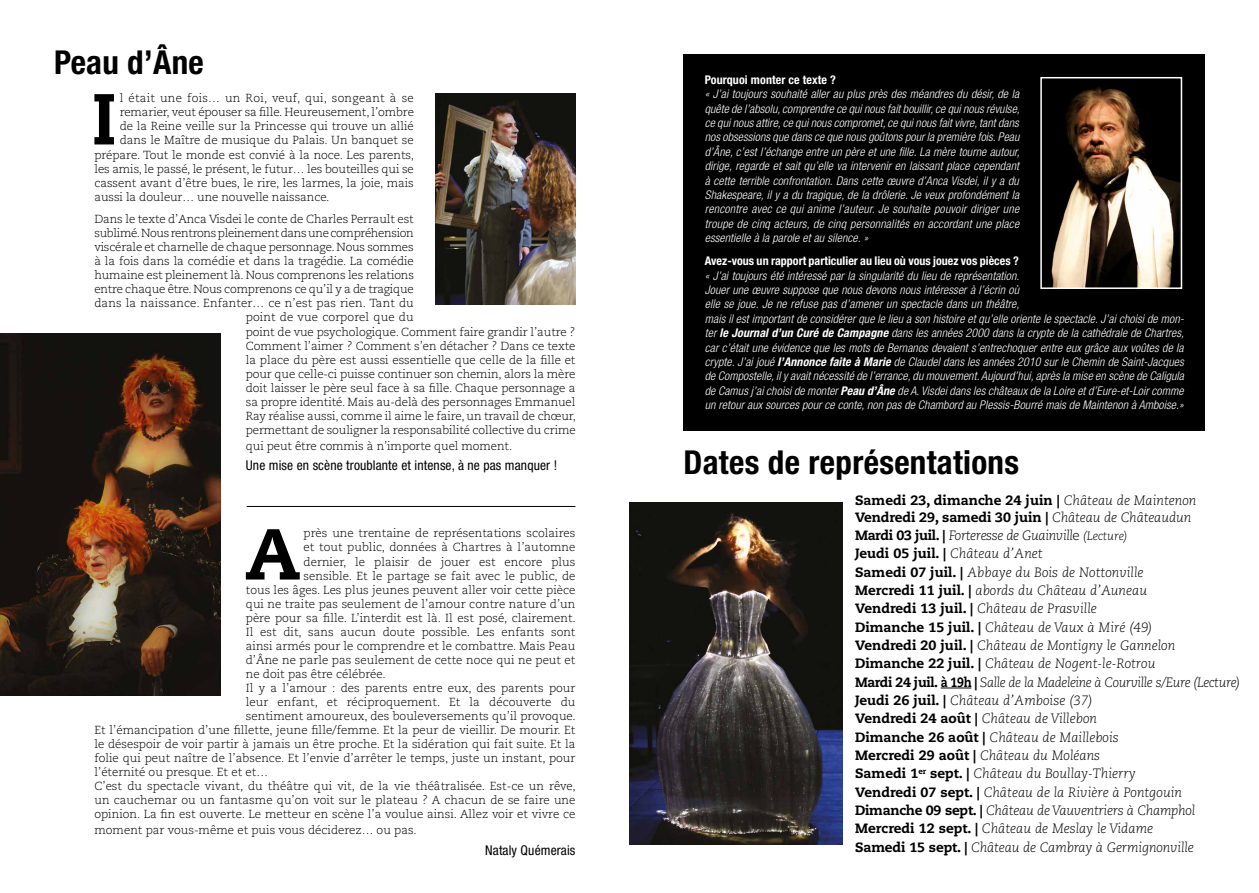
<style>
.page{position:relative;width:1259px;height:893px;background:#fff}
.page>*{position:absolute;margin:0;border:0;box-sizing:border-box;transform-origin:0 0}
.t1{font:800 71.85px "Caecilia LT Std";color:#000}
.t2{font:700 condensed 33px "Helvetica Neue LT Std";letter-spacing:.01em;color:#000}
.t3{font:italic 300 13.5px/18.3px "Caecilia LT Std";color:#000}
.t4{font:800 13.5px/16.2px "Caecilia LT Std";letter-spacing:-.01em;color:#000}
.t5{font:condensed 13.5px "Helvetica Neue LT Std";letter-spacing:.01em;color:#000}
.t6{font:italic 300 condensed 12px/14.4px "Helvetica Neue LT Std";letter-spacing:.01em;color:#fff;text-align:justify}
.t7{font:700 condensed 12px "Helvetica Neue LT Std";color:#fff}
.t8{font:300 11.7px "Caecilia LT Std";letter-spacing:-.005em;color:#000}
.t9{font:300 11.7px "Caecilia LT Std";letter-spacing:-.03em;color:#000}
.t10{font:300 11.7px "Caecilia LT Std";letter-spacing:.02em;color:#000}
.s1{font-weight:700}
.s2{font-weight:300;font-style:italic}
.s3{font-weight:800;font-style:normal}
.s4{font-style:normal}
.s5{font-size:12px}
</style>
<div class="page">
<div style="left:683px;top:54px;width:522px;height:376px;background:#000"></div>
<img style="left:435px;top:93px;width:140px;height:212px">
<img style="left:1051px;top:87px;width:128px;height:199px">
<div style="left:1040px;top:77px;width:142px;height:212px;border:2px solid #fff"></div>
<img style="left:0;top:333px;width:220px;height:362px">
<img style="left:629px;top:502px;width:213px;height:342px">
<hr style="left:247px;top:506px;width:328px;height:1px;background:#000">
<hr style="left:940px;top:688px;width:31px;height:1px;background:#000">
<h2 class="t2" style="left:54px;top:42px;width:151px">Peau d’Âne</h2>
<h1 class="t1" style="left:92px;top:75px;width:27px">I</h1>
<p class="t10" style="left:120px;top:92px;width:296px">l était une fois… un Roi, veuf, qui, songeant à se</p>
<p class="t8" style="left:120px;top:106px;width:296px">remarier, veut épouser sa fille. Heureusement, l’ombre</p>
<p class="t8" style="left:120px;top:120px;width:296px">de la Reine veille sur la Princesse qui trouve un allié</p>
<p class="t8" style="left:120px;top:134px;width:295px">dans le Maître de musique du Palais. Un banquet se</p>
<p class="t8" style="left:94px;top:148px;width:321px">prépare. Tout le monde est convié à la noce. Les parents,</p>
<p class="t8" style="left:94px;top:162px;width:321px">les amis, le passé, le présent, le futur… les bouteilles qui se</p>
<p class="t8" style="left:94px;top:176px;width:321px">cassent avant d’être bues, le rire, les larmes, la joie, mais</p>
<p class="t8" style="left:94px;top:190px;width:236px">aussi la douleur… une nouvelle naissance.</p>
<p class="t8" style="left:94px;top:213px;width:321px">Dans le texte d’Anca Visdei le conte de Charles Perrault est</p>
<p class="t9" style="left:94px;top:227px;width:321px">sublimé. Nous rentrons pleinement dans une compréhension</p>
<p class="t8" style="left:94px;top:241px;width:321px">viscérale et charnelle de chaque personnage. Nous sommes</p>
<p class="t8" style="left:94px;top:255px;width:321px">à la fois dans la comédie et dans la tragédie. La comédie</p>
<p class="t8" style="left:94px;top:269px;width:321px">humaine est pleinement là. Nous comprenons les relations</p>
<p class="t8" style="left:94px;top:283px;width:321px">entre chaque être. Nous comprenons ce qu’il y a de tragique</p>
<p class="t8" style="left:94px;top:297px;width:321px">dans la naissance. Enfanter… ce n’est pas rien. Tant du</p>
<p class="t8" style="left:246px;top:311px;width:169px">point de vue corporel que du</p>
<p class="t8" style="left:246px;top:325px;width:331px">point de vue psychologique. Comment faire grandir l’autre ?</p>
<p class="t8" style="left:246px;top:339px;width:331px">Comment l’aimer ? Comment s’en détacher ? Dans ce texte</p>
<p class="t8" style="left:246px;top:353px;width:331px">la place du père est aussi essentielle que celle de la fille et</p>
<p class="t8" style="left:246px;top:367px;width:331px">pour que celle-ci puisse continuer son chemin, alors la mère</p>
<p class="t8" style="left:246px;top:381px;width:331px">doit laisser le père seul face à sa fille. Chaque personnage a</p>
<p class="t8" style="left:246px;top:395px;width:331px">sa propre identité. Mais au-delà des personnages Emmanuel</p>
<p class="t8" style="left:246px;top:409px;width:332px">Ray réalise aussi, comme il aime le faire, un travail de chœur,</p>
<p class="t8" style="left:246px;top:423px;width:331px">permettant de souligner la responsabilité collective du crime</p>
<p class="t8" style="left:246px;top:439px;width:268px">qui peut être commis à n’importe quel moment.</p>
<p class="t5" style="left:246px;top:458px;width:313px">Une mise en scène troublante et intense, à ne pas manquer !</p>
<h1 class="t1" style="left:245px;top:510px;width:57px">A</h1>
<p class="t8" style="left:304px;top:527px;width:273px">près une trentaine de représentations scolaires</p>
<p class="t8" style="left:304px;top:541px;width:273px">et tout public, données à Chartres à l’automne</p>
<p class="t8" style="left:304px;top:555px;width:273px">dernier, le plaisir de jouer est encore plus</p>
<p class="t8" style="left:304px;top:569px;width:273px">sensible. Et le partage se fait avec le public, de</p>
<p class="t8" style="left:246px;top:583px;width:331px">tous les âges. Les plus jeunes peuvent aller voir cette pièce</p>
<p class="t8" style="left:246px;top:597px;width:331px">qui ne traite pas seulement de l’amour contre nature d’un</p>
<p class="t8" style="left:246px;top:611px;width:331px">père pour sa fille. L’interdit est là. Il est posé, clairement.</p>
<p class="t8" style="left:246px;top:625px;width:331px">Il est dit, sans aucun doute possible. Les enfants sont</p>
<p class="t8" style="left:246px;top:639px;width:331px">ainsi armés pour le comprendre et le combattre. Mais Peau</p>
<p class="t8" style="left:246px;top:653px;width:331px">d’Âne ne parle pas seulement de cette noce qui ne peut et</p>
<p class="t8" style="left:246px;top:667px;width:141px">ne doit pas être célébrée.</p>
<p class="t8" style="left:246px;top:681px;width:331px">Il y a l’amour : des parents entre eux, des parents pour</p>
<p class="t8" style="left:246px;top:695px;width:331px">leur enfant, et réciproquement. Et la découverte du</p>
<p class="t8" style="left:246px;top:709px;width:331px">sentiment amoureux, des bouleversements qu’il provoque.</p>
<p class="t8" style="left:94px;top:723px;width:482px">Et l’émancipation d’une fillette, jeune fille/femme. Et la peur de vieillir. De mourir. Et</p>
<p class="t8" style="left:94px;top:737px;width:482px">le désespoir de voir partir à jamais un être proche. Et la sidération qui fait suite. Et la</p>
<p class="t8" style="left:94px;top:751px;width:482px">folie qui peut naître de l’absence. Et l’envie d’arrêter le temps, juste un instant, pour</p>
<p class="t8" style="left:94px;top:765px;width:175px">l’éternité ou presque. Et et et…</p>
<p class="t8" style="left:94px;top:779px;width:483px">C’est du spectacle vivant, du théâtre qui vit, de la vie théâtralisée. Est-ce un rêve,</p>
<p class="t8" style="left:94px;top:794px;width:482px">un cauchemar ou un fantasme qu’on voit sur le plateau ? A chacun de se faire une</p>
<p class="t8" style="left:94px;top:808px;width:482px">opinion. La fin est ouverte. Le metteur en scène l’a voulue ainsi. Allez voir et vivre ce</p>
<p class="t8" style="left:94px;top:824px;width:324px">moment par vous-même et puis vous déciderez… ou pas.</p>
<p class="t5" style="left:485px;top:842px;width:92px">Nataly Quémerais</p>
<p class="t7" style="left:705px;top:72px;width:133px">Pourquoi monter ce texte ?</p>
<p class="t6" style="left:705px;top:87px;width:316px">« J’ai toujours souhaité aller au plus près des méandres du désir, de la quête de l’absolu, comprendre ce qui nous fait bouillir, ce qui nous révulse, ce qui nous attire, ce qui nous compromet, ce qui nous fait vivre, tant dans nos obsessions que dans ce que nous goûtons pour la première fois. Peau d’Âne, c’est l’échange entre un père et une fille. La mère tourne autour, dirige, regarde et sait qu’elle va intervenir en laissant place cependant à cette terrible confrontation. Dans cette œuvre d’Anca Visdei, il y a du Shakespeare, il y a du tragique, de la drôlerie. Je veux profondément la rencontre avec ce qui anime l’auteur. Je souhaite pouvoir diriger une troupe de cinq acteurs, de cinq personnalités en accordant une place essentielle à la parole et au silence. »</p>
<p class="t7" style="left:705px;top:254px;width:316px">Avez-vous un rapport particulier au lieu où vous jouez vos pièces ?</p>
<p class="t6" style="left:705px;top:268px;width:481px;text-align:left">« J’ai toujours été intéressé par la singularité du lieu de représentation.<br>Jouer une œuvre suppose que nous devons nous intéresser à l’écrin où<br>elle se joue. Je ne refuse pas d’amener un spectacle dans un théâtre,<br>mais il est important de considérer que le lieu a son histoire et qu’elle oriente le spectacle. J’ai choisi de mon&shy;ter <span class="s1">le Journal d’un Curé de Campagne</span> dans les années 2000 dans la crypte de la cathédrale de Chartres, car c’était une évidence que les mots de Bernanos devaient s’entrechoquer entre eux grâce aux voûtes de la crypte. J’ai joué <span class="s1">l’Annonce faite à Marie</span> de Claudel dans les années 2010 sur le Chemin de Saint-Jacques de Compostelle, il y avait nécessité de l’errance, du mouvement. Aujourd’hui, après la mise en scène de Caligula de Camus j’ai choisi de monter <span class="s1">Peau d’Âne</span> de A. Visdei dans les châteaux de la Loire et d’Eure-et-Loir comme un retour aux sources pour ce conte, non pas de Chambord au Plessis-Bourré mais de Maintenon à Amboise.»</p>
<h2 class="t2" style="left:683px;top:442px;width:337px">Dates de représentations</h2>
<p class="t4" style="left:855px;top:493px;width:343px">Samedi 23, dimanche 24 juin | <span class="s2">Château de Maintenon<br></span>Vendredi 29, samedi 30 juin | <span class="s2">Château de Châteaudun</span></p>
<p class="t3" style="left:855px;top:526px;width:387px"><span class="s3">Mardi 03 juil. |</span> Forteresse de Guainvill<span class="s4">e</span> <span class="s5">(Lecture)<br></span><span class="s3">Jeudi 05 juil. |</span> Château d’Anet<br><span class="s3">Samedi 07 juil. |</span> Abbaye du Bois de Nottonville<br><span class="s3">Mercredi 11 juil. |</span> abords du Château d’Auneau<br><span class="s3">Vendredi 13 juil. |</span> Château de Prasville<br><span class="s3">Dimanche 15 juil. |</span> Château de Vaux à Miré (49)<br><span class="s3">Vendredi 20 juil. |</span> Château de Montigny le Gannelon <span class="s3">Dimanche 22 juil. |</span> Château de Nogent-le-Rotrou<br><span class="s3">Mardi 24 juil. à 19h |</span> Salle de la Madeleine à Courville s/Eure (Lecture)<br><span class="s3">Jeudi 26 juil. |</span> Château d’Amboise (37)<br><span class="s3">Vendredi 24 août |</span> Château de Villebon<br><span class="s3">Dimanche 26 août |</span> Château de Maillebois<br><span class="s3">Mercredi 29 août |</span> Château du Moléans<br><span class="s3">Samedi 1</span><sup>er</sup> <span class="s3">sept. |</span> Château du Boullay-Thierry<br><span class="s3">Vendredi 07 sept. |</span> Château de la Rivière à Pontgouin <span class="s3">Dimanche 09 sept. |</span> Château de Vauventriers à Champhol <span class="s3">Mercredi 12 sept. |</span> Château de Meslay le Vidame<br><span class="s3">Samedi 15 sept. |</span> Château de Cambray à Germignonville</p>
</div>
